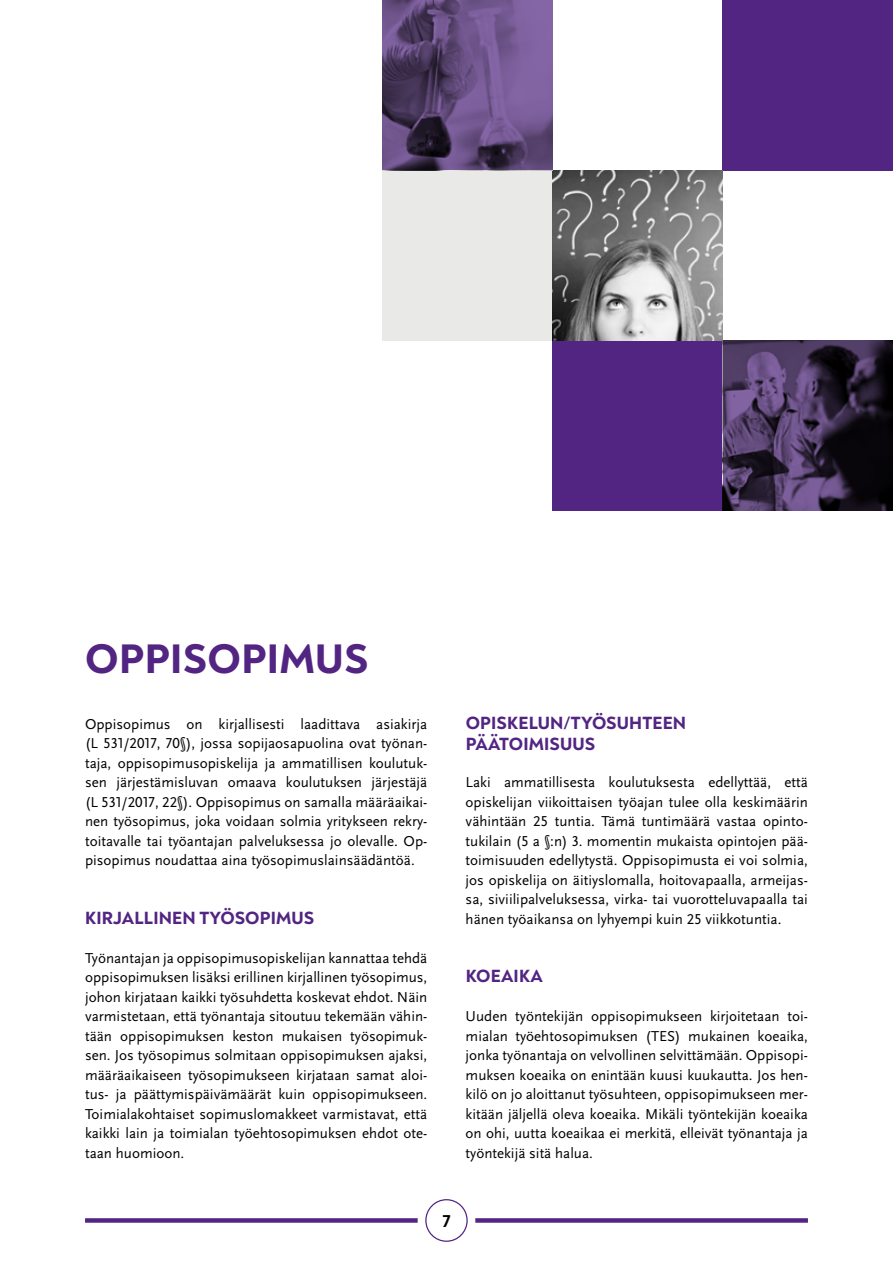
<style>
.page{position:relative;width:893px;height:1263px;background:#fff}
.page>*{position:absolute;margin:0;border:0;box-sizing:border-box;transform-origin:0 0}
.t1{font:800 42px "Noah Grotesque";letter-spacing:.01em;color:#522583}
.t2{font:800 18px/21.6px "Noah Grotesque";letter-spacing:.01em;color:#522583}
.t3{font:700 18px "Scala Sans Pro";color:#000}
.t4{font:15px/19.5px "Scala Sans Pro";color:#000;text-align:justify}
</style>
<div class="page">
<div style="left:383px;top:170px;width:170px;height:170px;background:#e9eae8"></div>
<div style="left:723px;top:0;width:170px;height:170px;background:#522583"></div>
<div style="left:553px;top:340px;width:170px;height:170px;background:#522583"></div>
<img style="left:553px;top:170px;width:170px;height:170px">
<svg style="left:383px;top:0;width:170px;height:170px;background:#614a7b"></svg>
<div style="left:85px;top:1218px;width:723px;height:5px;background:#522583"></div>
<div style="left:418px;top:1191px;width:57px;height:58px;background:#fff;border-radius:50%"></div>
<svg style="left:425px;top:1199px;width:43px;height:43px"></svg>
<svg style="left:723px;top:340px;width:170px;height:170px;background:#3a2c49"></svg>
<h1 class="t1" style="left:85px;top:632px;width:285px">OPPISOPIMUS</h1>
<p class="t4" style="left:85px;top:714px;width:344px">Oppisopimus on kirjallisesti laadittava asiakirja (L 531/2017, 70§), jossa sopijaosapuolina ovat työnan&shy;taja, oppisopimusopiskelija ja ammatillisen koulutuk&shy;sen järjestämisluvan omaava koulutuksen järjestäjä (L 531/2017, 22§). Oppisopimus on samalla määräaikai&shy;nen työsopimus, joka voidaan solmia yritykseen rekry&shy;toitavalle tai työantajan palveluksessa jo olevalle. Op&shy;pisopimus noudattaa aina työsopimuslainsäädäntöä.</p>
<p class="t2" style="left:85px;top:907px;width:231px">KIRJALLINEN TYÖSOPIMUS</p>
<p class="t4" style="left:85px;top:948px;width:344px">Työnantajan ja oppisopimusopiskelijan kannattaa tehdä oppisopimuksen lisäksi erillinen kirjallinen työsopimus, johon kirjataan kaikki työsuhdetta koskevat ehdot. Näin varmistetaan, että työnantaja sitoutuu tekemään vähin&shy;tään oppisopimuksen keston mukaisen työsopimuk&shy;sen. Jos työsopimus solmitaan oppisopimuksen ajaksi, määräaikaiseen työsopimukseen kirjataan samat aloi&shy;tus- ja päättymispäivämäärät kuin oppisopimukseen.<br>Toimialakohtaiset sopimuslomakkeet varmistavat, että kaikki lain ja toimialan työehtosopimuksen ehdot ote&shy;taan huomioon.</p>
<p class="t2" style="left:466px;top:712px;width:222px">OPISKELUN/TYÖSUHTEEN<br>PÄÄTOIMISUUS</p>
<p class="t4" style="left:466px;top:772px;width:344px">Laki ammatillisesta koulutuksesta edellyttää, että opiskelijan viikoittaisen työajan tulee olla keskimäärin vähintään 25 tuntia. Tämä tuntimäärä vastaa opinto&shy;tukilain (5 a §:n) 3. momentin mukaista opintojen pää&shy;toimisuuden edellytystä. Oppisopimusta ei voi solmia, jos opiskelija on äitiyslomalla, hoitovapaalla, armeijas&shy;sa, siviilipalveluksessa, virka- tai vuorotteluvapaalla tai hänen työaikansa on lyhyempi kuin 25 viikkotuntia.</p>
<p class="t2" style="left:466px;top:965px;width:79px">KOEAIKA</p>
<p class="t4" style="left:466px;top:1006px;width:344px">Uuden työntekijän oppisopimukseen kirjoitetaan toi&shy;mialan työehtosopimuksen (TES) mukainen koeaika, jonka työnantaja on velvollinen selvittämään. Oppisopi&shy;muksen koeaika on enintään kuusi kuukautta. Jos hen&shy;kilö on jo aloittanut työsuhteen, oppisopimukseen mer&shy;kitään jäljellä oleva koeaika. Mikäli työntekijän koeaika on ohi, uutta koeaikaa ei merkitä, elleivät työnantaja ja työntekijä sitä halua.</p>
<p class="t3" style="left:443px;top:1210px;width:9px">7</p>
</div>
